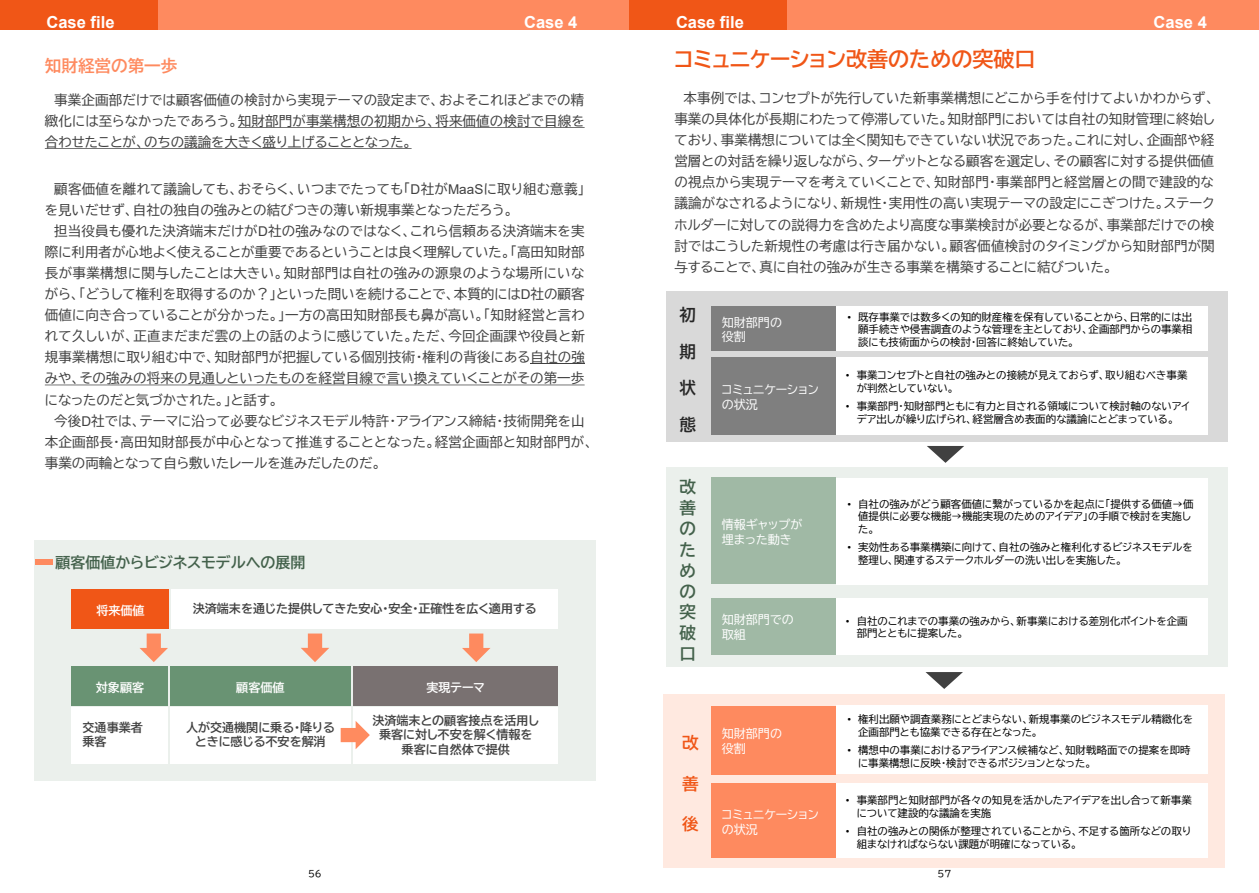
<style>
.page{position:relative;width:1259px;height:893px;background:#fff}
.page>*{position:absolute;margin:0;border:0;box-sizing:border-box;transform-origin:0 0}
.t1{font:21px "BIZ UDP Gothic Bold";color:#f05617}
.t2{font:700 16.5px "Arial";color:#fff}
.t3{font:16.5px/20.9px "BIZ UDP Gothic Bold";color:#43614b;text-align:justify}
.t4{font:16.5px "BIZ UDP Gothic Bold";color:#fe8a5f}
.t5{font:16.5px "BIZ UDP Gothic Bold";color:#262626}
.t6{font:16.5px "BIZ UDP Gothic Bold";color:#f05617}
.t7{font:15px "BIZ UDP Gothic Bold";color:#43614b}
.t8{font:13.5px/21px "BIZ UDP Gothic";letter-spacing:.005em;color:#404040;text-align:justify}
.t9{font:12px/14.4px "BIZ UDP Gothic Bold";color:#404040;text-align:center}
.t10{font:12px/14.4px "BIZ UDP Gothic";color:#fff}
.t11{font:12px "BIZ UDP Gothic Bold";color:#fff}
.t12{font:10.5px/12.6px "BIZ UDP Gothic";color:#000}
.t13{font:9px "BIZ UDP Gothic";color:#000}
.s1{font-family:"Arial"}
</style>
<div class="page">
<div style="left:0;top:0;width:629px;height:30px;background:#fe8a5f"></div>
<svg style="left:238px;top:127px;width:346px;height:1px"></svg>
<svg style="left:45px;top:148px;width:366px;height:1px"></svg>
<hr style="left:530px;top:364px;width:54px;height:1px;background:#404040">
<svg style="left:45px;top:385px;width:539px;height:1px"></svg>
<div style="left:35px;top:540px;width:561px;height:240px;background:#ebf0ec"></div>
<div style="left:35px;top:559px;width:17px;height:5px;background:#fe8a5f"></div>
<div style="left:171px;top:590px;width:387px;height:39px;background:#fff"></div>
<div style="left:72px;top:590px;width:97px;height:39px;background:#f05617"></div>
<div style="left:72px;top:707px;width:96px;height:56px;background:#fff"></div>
<div style="left:72px;top:667px;width:96px;height:39px;background:#699373"></div>
<div style="left:170px;top:667px;width:181px;height:39px;background:#699373"></div>
<div style="left:170px;top:707px;width:181px;height:56px;background:#fff"></div>
<div style="left:354px;top:667px;width:204px;height:39px;background:#797171"></div>
<div style="left:354px;top:707px;width:204px;height:56px;background:#fff"></div>
<svg style="left:140px;top:633px;width:28px;height:29px"></svg>
<svg style="left:301px;top:633px;width:28px;height:29px"></svg>
<svg style="left:462px;top:633px;width:28px;height:29px"></svg>
<svg style="left:341px;top:721px;width:29px;height:28px"></svg>
<div style="left:0;top:0;width:157px;height:30px;background:#f05617"></div>
<div style="left:629px;top:0;width:630px;height:30px;background:#fe8a5f"></div>
<div style="left:666px;top:291px;width:561px;height:151px;background:#d9d9d9"></div>
<div style="left:663px;top:694px;width:562px;height:174px;background:#ffe9e0"></div>
<div style="left:835px;top:357px;width:372px;height:78px;background:#fff"></div>
<div style="left:836px;top:306px;width:372px;height:45px;background:#fff"></div>
<div style="left:711px;top:357px;width:124px;height:78px;background:#7f7f7f"></div>
<div style="left:711px;top:306px;width:124px;height:45px;background:#7f7f7f"></div>
<div style="left:666px;top:467px;width:561px;height:199px;background:#ebf0ec"></div>
<div style="left:835px;top:598px;width:372px;height:56px;background:#fff"></div>
<div style="left:836px;top:478px;width:372px;height:106px;background:#fff"></div>
<div style="left:711px;top:598px;width:124px;height:56px;background:#a0b9a5"></div>
<div style="left:711px;top:478px;width:124px;height:106px;background:#a0b9a5"></div>
<div style="left:835px;top:783px;width:372px;height:75px;background:#fff"></div>
<div style="left:836px;top:706px;width:372px;height:68px;background:#fff"></div>
<div style="left:711px;top:783px;width:124px;height:75px;background:#fe8a5f"></div>
<div style="left:711px;top:706px;width:124px;height:68px;background:#fe8a5f"></div>
<svg style="left:927px;top:446px;width:37px;height:17px"></svg>
<svg style="left:925px;top:672px;width:38px;height:17px"></svg>
<div style="left:629px;top:0;width:158px;height:30px;background:#f05617"></div>
<p class="t2" style="left:47px;top:10px;width:70px">Case file</p>
<p class="t2" style="left:524px;top:11px;width:55px">Case 4</p>
<p class="t4" style="left:45px;top:57px;width:134px">知財経営の第一歩</p>
<p class="t8" style="left:45px;top:89px;width:541px;text-indent:9px">事業企画部だけでは顧客価値の検討から実現テーマの設定まで、およそこれほどまでの精緻化には至らなかったであろう。知財部門が事業構想の初期から、将来価値の検討で目線を合わせたことが、のちの議論を大きく盛り上げることとなった。</p>
<p class="t8" style="left:45px;top:178px;width:541px;text-indent:9px">顧客価値を離れて議論しても、おそらく、いつまでたっても「<span class="s1">D</span>社が<span class="s1">MaaS</span>に取り組む意義」を見いだせず、自社の独自の強みとの結びつきの薄い新規事業となっただろう。</p>
<p class="t8" style="left:45px;top:220px;width:541px;text-indent:9px">担当役員も優れた決済端末だけが<span class="s1">D</span>社の強みなのではなく、これら信頼ある決済端末を実際に利用者が心地よく使えることが重要であるということは良く理解していた。「高田知財部長が事業構想に関与したことは大きい。知財部門は自社の強みの源泉のような場所にいながら、「どうして権利を取得するのか？」といった問いを続けることで、本質的には<span class="s1">D</span>社の顧客価値に向き合っていることが分かった。」一方の高田知財部長も鼻が高い。「知財経営と言われて久しいが、正直まだまだ雲の上の話のように感じていた。ただ、今回企画課や役員と新規事業構想に取り組む中で、知財部門が把握している個別技術・権利の背後にある自社の強みや、その強みの将来の見通しといったものを経営目線で言い換えていくことがその第一歩になったのだと気づかされた。」と話す。</p>
<p class="t8" style="left:45px;top:410px;width:549px;text-align:left;text-indent:9px">今後<span class="s1">D</span>社では、テーマに沿って必要なビジネスモデル特許・アライアンス締結・技術開発を山本企画部長・高田知財部長が中心となって推進することとなった。経営企画部と知財部門が、事業の両輪となって自ら敷いたレールを進みだしたのだ。</p>
<p class="t7" style="left:56px;top:554px;width:251px">顧客価値からビジネスモデルへの展開</p>
<p class="t11" style="left:96px;top:604px;width:50px">将来価値</p>
<p class="t9" style="left:193px;top:601px;width:345px">決済端末を通じた提供してきた安心・安全・正確性を広く適用する</p>
<p class="t11" style="left:96px;top:681px;width:50px">対象顧客</p>
<p class="t11" style="left:236px;top:681px;width:50px">顧客価値</p>
<p class="t9" style="left:186px;top:720px;width:150px">人が交通機関に乗る・降りるときに感じる不安を解消</p>
<p class="t9" style="left:83px;top:720px;width:62px;text-align:left">交通事業者乗客</p>
<p class="t11" style="left:426px;top:681px;width:60px">実現テーマ</p>
<p class="t9" style="left:372px;top:713px;width:168px">決済端末との顧客接点を活用し乗客に対し不安を解く情報を乗客に自然体で提供</p>
<p class="t13" style="left:308px;top:869px;width:15px">56</p>
<p class="t2" style="left:676px;top:10px;width:70px">Case file</p>
<p class="t2" style="left:1153px;top:11px;width:55px">Case 4</p>
<h1 class="t1" style="left:674px;top:48px;width:363px">コミュニケーション改善のための突破口</h1>
<p class="t8" style="left:674px;top:87px;width:542px;text-indent:9px">本事例では、コンセプトが先行していた新事業構想にどこから手を付けてよいかわからず、事業の具体化が長期にわたって停滞していた。知財部門においては自社の知財管理に終始しており、事業構想については全く関知もできていない状況であった。これに対し、企画部や経営層との対話を繰り返しながら、ターゲットとなる顧客を選定し、その顧客に対する提供価値の視点から実現テーマを考えていくことで、知財部門・事業部門と経営層との間で建設的な議論がなされるようになり、新規性・実用性の高い実現テーマの設定にこぎつけた。ステークホルダーに対しての説得力を含めたより高度な事業検討が必要となるが、事業部だけでの検討ではこうした新規性の考慮は行き届かない。顧客価値検討のタイミングから知財部門が関与することで、真に自社の強みが生きる事業を構築することに結びついた。</p>
<p class="t5" style="left:679px;top:306px;width:18px">初</p>
<p class="t5" style="left:679px;top:343px;width:18px">期</p>
<p class="t5" style="left:679px;top:380px;width:18px">状</p>
<p class="t5" style="left:679px;top:416px;width:18px">態</p>
<p class="t3" style="left:679px;top:477px;width:18px">改善のための突破口</p>
<p class="t10" style="left:722px;top:315px;width:62px">知財部門の役割</p>
<p class="t10" style="left:722px;top:382px;width:98px">コミュニケーションの状況</p>
<p class="t10" style="left:722px;top:517px;width:82px">情報ギャップが埋まった動き</p>
<p class="t10" style="left:722px;top:613px;width:74px">知財部門での取組</p>
<p class="t6" style="left:682px;top:735px;width:18px">改</p>
<p class="t6" style="left:682px;top:775px;width:18px">善</p>
<p class="t6" style="left:682px;top:816px;width:18px">後</p>
<p class="t10" style="left:722px;top:727px;width:62px">知財部門の役割</p>
<p class="t10" style="left:722px;top:807px;width:98px">コミュニケーションの状況</p>
<p class="t12" style="left:858px;top:310px;width:336px;text-align:justify;text-indent:-11px"><span class="s1">•</span> 既存事業では数多くの知的財産権を保有していることから、日常的には出願手続きや侵害調査のような管理を主としており、企画部門からの事業相談にも技術面からの検討・回答に終始していた。</p>
<p class="t12" style="left:856px;top:369px;width:332px;text-indent:-11px"><span class="s1">•</span> 事業コンセプトと自社の強みとの接続が見えておらず、取り組むべき事業が判然としていない。</p>
<p class="t12" style="left:846px;top:400px;width:345px;text-align:center"><span class="s1">•</span> 事業部門・知財部門ともに有力と目される領域について検討軸のないアイデア出しが繰り広げられ、経営層含め表面的な議論にとどまっている。</p>
<p class="t12" style="left:858px;top:497px;width:337px;text-indent:-11px"><span class="s1">•</span> 自社の強みがどう顧客価値に繋がっているかを起点に「提供する価値→価値提供に必要な機能→機能実現のためのアイデア」の手順で検討を実施した。</p>
<p class="t12" style="left:858px;top:541px;width:336px;text-indent:-11px"><span class="s1">•</span> 実効性ある事業構築に向けて、自社の強みと権利化するビジネスモデルを整理し、関連するステークホルダーの洗い出しを実施した。</p>
<p class="t12" style="left:856px;top:614px;width:332px;text-indent:-11px"><span class="s1">•</span> 自社のこれまでの事業の強みから、新事業における差別化ポイントを企画部門とともに提案した。</p>
<p class="t12" style="left:858px;top:713px;width:336px;text-indent:-11px"><span class="s1">•</span> 権利出願や調査業務にとどまらない、新規事業のビジネスモデル精緻化を企画部門とも協業できる存在となった。</p>
<p class="t12" style="left:858px;top:744px;width:334px;text-indent:-11px"><span class="s1">•</span> 構想中の事業におけるアライアンス候補など、知財戦略面での提案を即時に事業構想に反映・検討できるポジションとなった。</p>
<p class="t12" style="left:856px;top:794px;width:337px;text-indent:-11px"><span class="s1">•</span> 事業部門と知財部門が各々の知見を活かしたアイデアを出し合って新事業について建設的な議論を実施</p>
<p class="t12" style="left:856px;top:825px;width:336px;text-indent:-11px"><span class="s1">•</span> 自社の強みとの関係が整理されていることから、不足する箇所などの取り組まなければならない課題が明確になっている。</p>
<p class="t13" style="left:937px;top:869px;width:15px">57</p>
</div>
